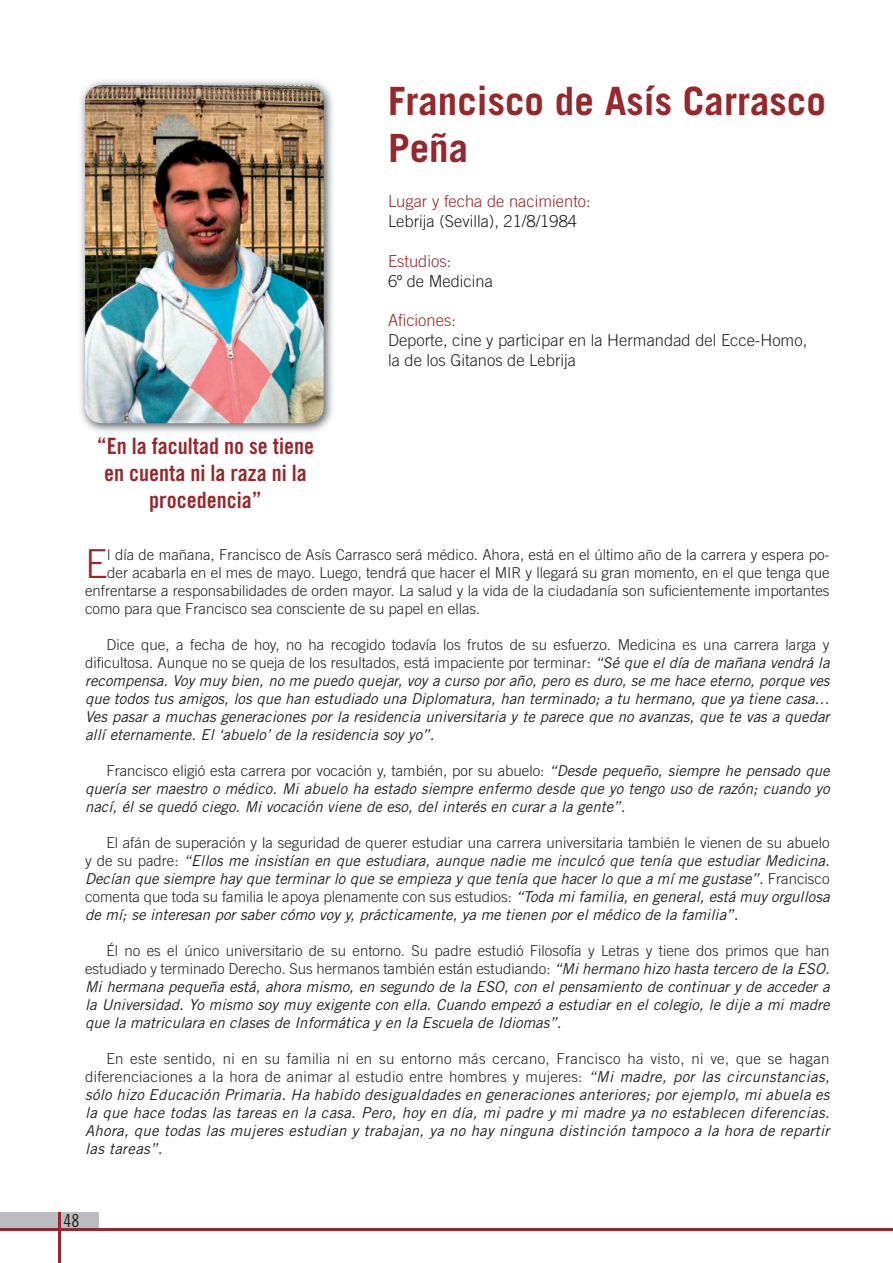
<style>
.page{position:relative;width:893px;height:1263px;background:#fff}
.page>*{position:absolute;margin:0;border:0;box-sizing:border-box;transform-origin:0 0}
.t1{font:300 39.9px "Trade Gothic";color:#94282d}
.t2{font:700 39px/46.8px "Trade Gothic";color:#94282d}
.t3{font:22.5px/27px "Trade Gothic Bold Cond Twenty";color:#94282d;text-align:center}
.t4{font:18px "Trade Gothic Cond Eighteen";color:#231f20}
.t5{font:300 16.5px/19.8px "Trade Gothic";color:#231f20}
.t6{font:300 16.5px "Trade Gothic";color:#94282d}
.t7{font:italic 15px/18px "Trade Gothic";color:#231f20;text-align:justify}
.t8{font:300 15px "Trade Gothic";color:#231f20}
.s1{font-weight:300;font-style:normal}
</style>
<div class="page">
<div style="left:0;top:1212px;width:99px;height:17px;background:#bcbdc0"></div>
<hr style="left:59px;top:1212px;width:2px;height:51px;background:#94282d">
<hr style="left:0;top:1229px;width:892px;height:2px;background:#94282d">
<img style="left:80px;top:80px;width:253px;height:352px">
<img style="left:85px;top:85px;width:238px;height:338px;border-radius:17px">
<h3 class="t3" style="left:97px;top:434px;width:219px">“En la facultad no se tiene en cuenta ni la raza ni la procedencia”</h3>
<h2 class="t2" style="left:388px;top:82px;width:439px">Francisco de Asís Carrasco<br>Peña</h2>
<p class="t6" style="left:388px;top:196px;width:204px">Lugar y fecha de nacimiento:</p>
<p class="t5" style="left:388px;top:213px;width:190px">Lebrija (Sevilla), 21/8/1984</p>
<p class="t6" style="left:388px;top:255px;width:65px">Estudios:</p>
<p class="t5" style="left:388px;top:272px;width:106px">6º de Medicina</p>
<p class="t6" style="left:388px;top:314px;width:69px">Aficiones:</p>
<p class="t5" style="left:388px;top:332px;width:420px">Deporte, cine y participar en la Hermandad del Ecce-Homo, la de los Gitanos de Lebrija</p>
<h1 class="t1" style="left:85px;top:549px;width:24px">E</h1>
<p class="t8" style="left:107px;top:549px;width:723px">l día de mañana, Francisco de Asís Carrasco será médico. Ahora, está en el último año de la carrera y espera po-</p>
<p class="t8" style="left:107px;top:567px;width:723px">der acabarla en el mes de mayo. Luego, tendrá que hacer el MIR y llegará su gran momento, en el que tenga que</p>
<p class="t8" style="left:85px;top:585px;width:746px">enfrentarse a responsabilidades de orden mayor. La salud y la vida de la ciudadanía son suficientemente importantes</p>
<p class="t8" style="left:85px;top:603px;width:397px">como para que Francisco sea consciente de su papel en ellas.</p>
<p class="t7" style="left:85px;top:637px;width:746px;text-indent:21px"><span class="s1">Dice que, a fecha de hoy, no ha recogido todavía los frutos de su esfuerzo. Medicina es una carrera larga y dificultosa. Aunque no se queja de los resultados, está impaciente por terminar:</span> “Sé que el día de mañana vendrá la recompensa. Voy muy bien, no me puedo quejar, voy a curso por año, pero es duro, se me hace eterno, porque ves que todos tus amigos, los que han estudiado una Diplomatura, han terminado; a tu hermano, que ya tiene casa… Ves pasar a muchas generaciones por la residencia universitaria y te parece que no avanzas, que te vas a quedar allí eternamente. El ‘abuelo’ de la residencia soy yo”.</p>
<p class="t7" style="left:85px;top:763px;width:746px;text-indent:21px"><span class="s1">Francisco eligió esta carrera por vocación y, también, por su abuelo:</span> “Desde pequeño, siempre he pensado que quería ser maestro o médico. Mi abuelo ha estado siempre enfermo desde que yo tengo uso de razón; cuando yo nací, él se quedó ciego. Mi vocación viene de eso, del interés en curar a la gente”.</p>
<p class="t7" style="left:85px;top:835px;width:746px;text-indent:21px"><span class="s1">El afán de superación y la seguridad de querer estudiar una carrera universitaria también le vienen de su abuelo y de su padre:</span> “Ellos me insistían en que estudiara, aunque nadie me inculcó que tenía que estudiar Medicina.<br>Decían que siempre hay que terminar lo que se empieza y que tenía que hacer lo que a mí me gustase”. <span class="s1">Francisco comenta que toda su familia le apoya plenamente con sus estudios:</span> “Toda mi familia, en general, está muy orgullosa de mí; se interesan por saber cómo voy y, prácticamente, ya me tienen por el médico de la familia”.</p>
<p class="t7" style="left:85px;top:943px;width:746px;text-indent:21px"><span class="s1">Él no es el único universitario de su entorno. Su padre estudió Filosofía y Letras y tiene dos primos que han estudiado y terminado Derecho. Sus hermanos también están estudiando:</span> “Mi hermano hizo hasta tercero de la ESO.<br>Mi hermana pequeña está, ahora mismo, en segundo de la ESO, con el pensamiento de continuar y de acceder a la Universidad. Yo mismo soy muy exigente con ella. Cuando empezó a estudiar en el colegio, le dije a mi madre que la matriculara en clases de Informática y en la Escuela de Idiomas”.</p>
<p class="t7" style="left:85px;top:1051px;width:746px;text-indent:21px"><span class="s1">En este sentido, ni en su familia ni en su entorno más cercano, Francisco ha visto, ni ve, que se hagan diferenciaciones a la hora de animar al estudio entre hombres y mujeres:</span> “Mi madre, por las circunstancias, sólo hizo Educación Primaria. Ha habido desigualdades en generaciones anteriores; por ejemplo, mi abuela es la que hace todas las tareas en la casa. Pero, hoy en día, mi padre y mi madre ya no establecen diferencias.<br>Ahora, que todas las mujeres estudian y trabajan, ya no hay ninguna distinción tampoco a la hora de repartir las tareas”.</p>
<p class="t4" style="left:64px;top:1214px;width:17px">48</p>
</div>
